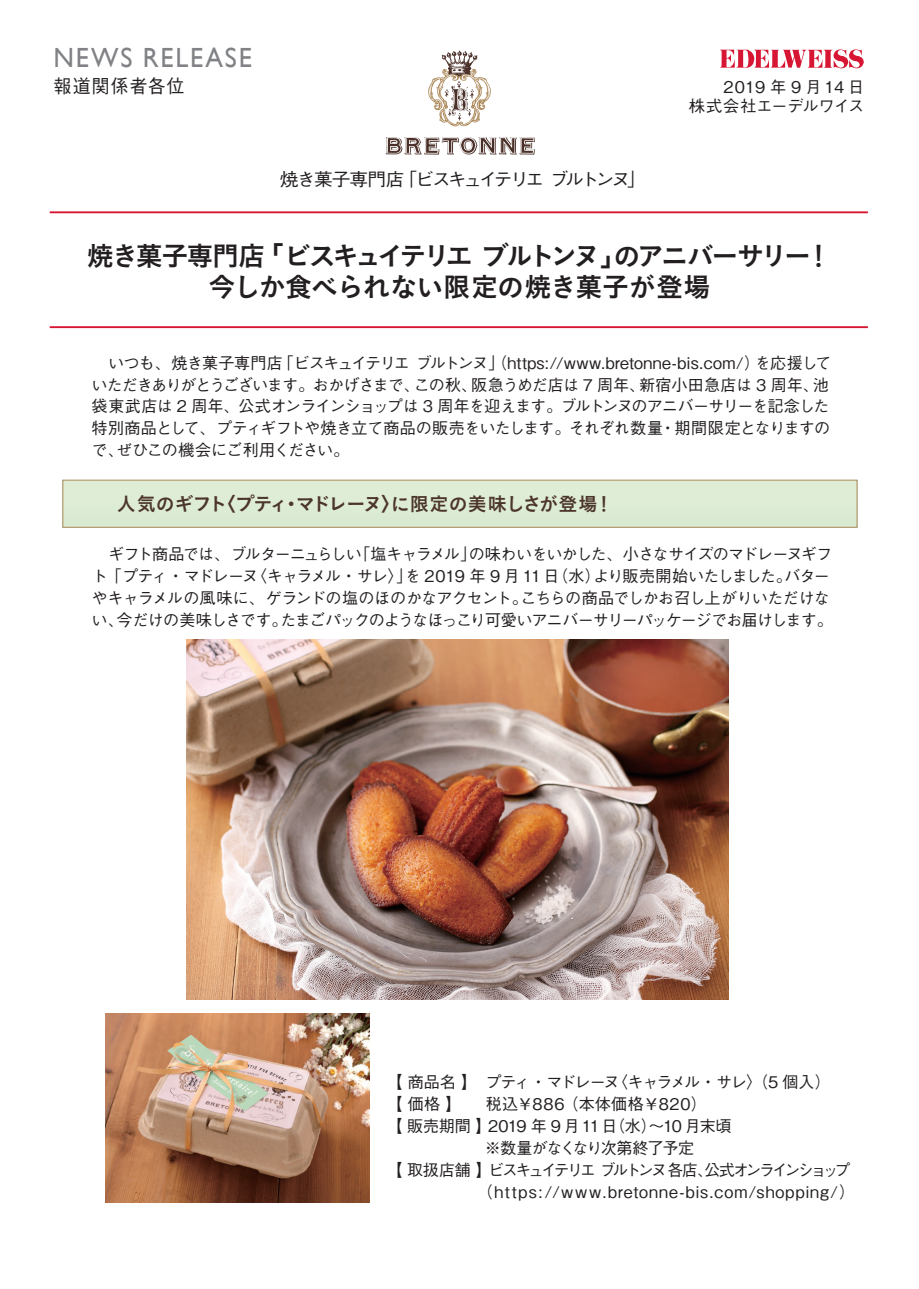
<style>
.page{position:relative;width:919px;height:1289px;background:#fff}
.page>*{position:absolute;margin:0;border:0;box-sizing:border-box;transform-origin:0 0}
.t1{font:27.75px "Gill Sans";letter-spacing:.07em;color:#808285;scale:.95 1}
.t2{font:27px/31.5px "Koburina Go Std W6";letter-spacing:-.06em;color:#231f20;text-align:center}
.t3{font:19.05px "Koburina Go Std W6";letter-spacing:-.03em;color:#4c352a}
.t4{font:500 18.75px "Gothic BBB Pro";letter-spacing:.065em;color:#231f20;scale:.95 1}
.t5{font:500 18px "Gothic BBB Pro";letter-spacing:-.14em;color:#231f20;scale:1.04 1}
.t6{font:500 16.2px/19.4px "Gothic BBB Pro";letter-spacing:-.005em;color:#231f20;text-align:right}
.t7{font:500 16.05px/21.9px "Gothic BBB Pro";letter-spacing:-.055em;color:#231f20}
.t8{font:500 16.05px "Gothic BBB Pro";letter-spacing:.065em;color:#231f20}
.t9{font:500 16.05px "Gothic BBB Pro";letter-spacing:-.17em;color:#231f20}
.t10{font:500 16.05px "Gothic BBB Pro";letter-spacing:-.095em;color:#231f20}
.t11{font:500 16.05px "Gothic BBB Pro";letter-spacing:-.025em;color:#231f20}
.t12{font:500 16.05px "Gothic BBB Pro";letter-spacing:.035em;color:#231f20}
</style>
<div class="page">
<svg style="left:719px;top:49px;width:144px;height:19px"></svg>
<hr style="left:50px;top:211px;width:817px;height:2px;background:#d71634">
<hr style="left:50px;top:326px;width:817px;height:2px;background:#d71634">
<svg style="left:428px;top:51px;width:63px;height:75px"></svg>
<svg style="left:385px;top:137px;width:150px;height:18px"></svg>
<img style="left:186px;top:639px;width:542px;height:360px">
<img style="left:105px;top:1013px;width:264px;height:189px">
<div style="left:63px;top:480px;width:794px;height:47px;background:#deecd6"></div>
<div style="left:62px;top:480px;width:795px;height:47px;border:1px solid #ac895a"></div>
<h1 class="t1" style="left:53px;top:41px;width:210px">NEWS RELEASE</h1>
<p class="t4" style="left:53px;top:71px;width:140px">報道関係者各位</p>
<p class="t5" style="left:280px;top:165px;width:353px">焼き菓子専門店「ビスキュイテリエ ブルトンヌ」</p>
<p class="t6" style="left:689px;top:75px;width:177px">2019 年 9月14日<br>株式会社エーデルワイス</p>
<h2 class="t2" style="left:87px;top:240px;width:746px">焼き菓子専門店「ビスキュイテリエ ブルトンヌ」のアニバーサリー！今しか食べられない限定の焼き菓子が登場</h2>
<p class="t7" style="left:92px;top:349px;width:741px">　いつも、焼き菓子専門店「ビスキュイテリエ ブルトンヌ」（https://www.bretonne-bis.com/）を応援していただきありがとうございます。おかげさまで、この秋、阪急うめだ店は 7 周年、新宿小田急店は 3 周年、池袋東武店は 2 周年、公式オンラインショップは 3 周年を迎えます。ブルトンヌのアニバーサリーを記念した特別商品として、プティギフトや焼き立て商品の販売をいたします。それぞれ数量・期間限定となりますので、ぜひこの機会にご利用ください。</p>
<p class="t3" style="left:117px;top:488px;width:498px">人気のギフト〈プティ・マドレーヌ〉に限定の美味しさが登場！</p>
<p class="t7" style="left:92px;top:540px;width:743px">　ギフト商品では、ブルターニュらしい「塩キャラメル」の味わいをいかした、小さなサイズのマドレーヌギフト 「プティ・マドレーヌ〈キャラメル・サレ〉」を 2019 年 9 月 11 日（水）より販売開始いたしました。バターやキャラメルの風味に、ゲランドの塩のほのかなアクセント。こちらの商品でしかお召し上がりいただけない、今だけの美味しさです。たまごパックのようなほっこり可愛いアニバーサリーパッケージでお届けします。</p>
<p class="t10" style="left:386px;top:1069px;width:446px">【 商品名 】 プティ・マドレーヌ〈キャラメル・サレ〉（5 個入）</p>
<p class="t12" style="left:386px;top:1091px;width:322px">【 価格 】　 税込￥886 （本体価格￥820）</p>
<p class="t11" style="left:386px;top:1113px;width:346px">【 販売期間 】2019 年 9 月11日（水）～10 月末頃</p>
<p class="t7" style="left:485px;top:1135px;width:211px">※数量がなくなり次第終了予定</p>
<p class="t9" style="left:386px;top:1157px;width:465px">【 取扱店舗 】ビスキュイテリエ ブルトンヌ各店、公式オンラインショップ</p>
<p class="t8" style="left:477px;top:1178px;width:380px">（https://www.bretonne-bis.com/shopping/）</p>
</div>
